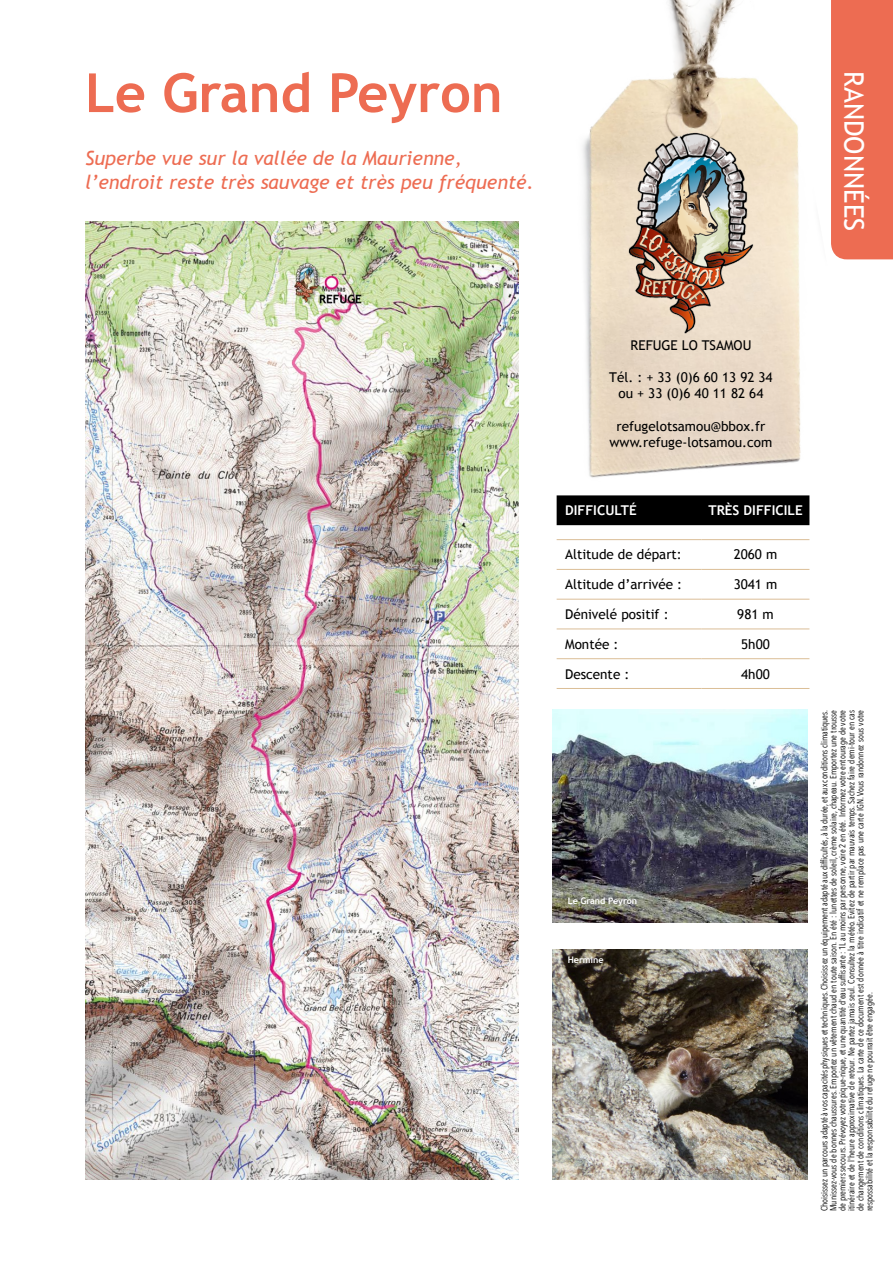
<style>
.page{position:relative;width:893px;height:1263px;background:#fff}
.page>*{position:absolute;margin:0;border:0;box-sizing:border-box;transform-origin:0 0}
.t1{font:700 54px "Trebuchet MS";color:#ed6c52}
.t2{font:27px "Trebuchet MS";color:#fff}
.t3{font:italic 19.5px/23.4px "Trebuchet MS";color:#ed6c52}
.t4{font:13.5px/16.2px "Trebuchet MS";color:#000;text-align:center}
.t5{font:700 13.5px "Trebuchet MS";color:#fff}
.t6{font:9px/9px "Avenir Next Condensed";color:#000;text-align:justify}
.t7{font:700 9px "Trebuchet MS";color:#fff}
</style>
<div class="page">
<img style="left:518px;top:0;width:355px;height:583px">
<div style="left:557px;top:495px;width:252px;height:30px;background:#000"></div>
<hr style="left:557px;top:539px;width:145px;height:1px;background:#dbbe97">
<hr style="left:702px;top:539px;width:107px;height:1px;background:#dbbe97">
<hr style="left:557px;top:569px;width:145px;height:1px;background:#dbbe97">
<hr style="left:702px;top:569px;width:107px;height:1px;background:#dbbe97">
<hr style="left:557px;top:599px;width:145px;height:1px;background:#dbbe97">
<hr style="left:702px;top:599px;width:107px;height:1px;background:#dbbe97">
<hr style="left:557px;top:628px;width:145px;height:1px;background:#dbbe97">
<hr style="left:702px;top:628px;width:107px;height:1px;background:#dbbe97">
<hr style="left:557px;top:658px;width:145px;height:1px;background:#dbbe97">
<hr style="left:702px;top:658px;width:107px;height:1px;background:#dbbe97">
<hr style="left:557px;top:688px;width:145px;height:1px;background:#dbbe97">
<hr style="left:702px;top:688px;width:107px;height:1px;background:#dbbe97">
<img style="left:625px;top:127px;width:131px;height:213px">
<div style="left:831px;top:0;width:62px;height:259px;background:#ed6c52"></div>
<img style="left:552px;top:709px;width:256px;height:213px">
<img style="left:85px;top:221px;width:433px;height:958px">
<img style="left:552px;top:949px;width:256px;height:230px">
<h1 class="t1" style="left:85px;top:59px;width:419px">Le Grand Peyron</h1>
<h3 class="t3" style="left:85px;top:147px;width:450px">Superbe vue sur la vallée de la Maurienne, l’endroit reste très sauvage et très peu fréquenté.</h3>
<h2 class="t2" style="left:870px;top:71px;width:162px;rotate:90deg">RANDONNÉES</h2>
<h3 class="t4" style="left:631px;top:337px;width:122px">REFUGE LO TSAMOU</h3>
<h3 class="t4" style="left:609px;top:369px;width:165px">Tél. : + 33 (0)6 60 13 92 34 ou + 33 (0)6 40 11 82 64</h3>
<h3 class="t4" style="left:610px;top:418px;width:164px">refugelotsamou@bbox.fr www.refuge-lotsamou.com</h3>
<h3 class="t5" style="left:565px;top:502px;width:73px">DIFFICULTÉ</h3>
<h3 class="t5" style="left:708px;top:502px;width:96px">TRÈS DIFFICILE</h3>
<h3 class="t4" style="left:565px;top:547px;width:118px">Altitude de départ:</h3>
<h3 class="t4" style="left:734px;top:547px;width:45px">2060 m</h3>
<h3 class="t4" style="left:565px;top:576px;width:119px">Altitude d’arrivée :</h3>
<h3 class="t4" style="left:734px;top:576px;width:45px">3041 m</h3>
<h3 class="t4" style="left:565px;top:606px;width:105px">Dénivelé positif :</h3>
<h3 class="t4" style="left:737px;top:606px;width:38px">981 m</h3>
<h3 class="t4" style="left:565px;top:636px;width:55px">Montée :</h3>
<h3 class="t4" style="left:741px;top:636px;width:30px">5h00</h3>
<h3 class="t4" style="left:565px;top:666px;width:66px">Descente :</h3>
<h3 class="t4" style="left:741px;top:666px;width:30px">4h00</h3>
<p class="t7" style="left:568px;top:895px;width:71px">Le Grand Peyron</p>
<p class="t7" style="left:568px;top:955px;width:38px">Hermine</p>
<p class="t6" style="left:819px;top:1211px;width:503px;rotate:-90deg">Choisissez un parcours adapté à vos capacités physiques et techniques. Choisissez un équipement adapté aux difficultés, à la durée, et aux conditions climatiques.<br>Munissez-vous de bonnes chaussures. Emportez un vêtement chaud en toute saison. En été : lunettes de soleil, crème solaire, chapeau. Emportez une trousse de premiers secours. Prévoyez votre pique-nique, et une quantité d'eau suffisante : 1L au moins par personne, voire 2 en été. Informez votre entourage de votre itinéraire et de l'heure approximative de retour. Ne partez jamais seul. Consultez la météo. Evitez de partir par mauvais temps. Sachez faire demi-tour en cas de changement de conditions climatiques. La carte de ce document est donnée à titre indicatif et ne remplace pas une carte IGN. Vous randonnez sous votre respossabilité et la responsabilité du refuge ne pourrait être engagée.</p>
</div>
